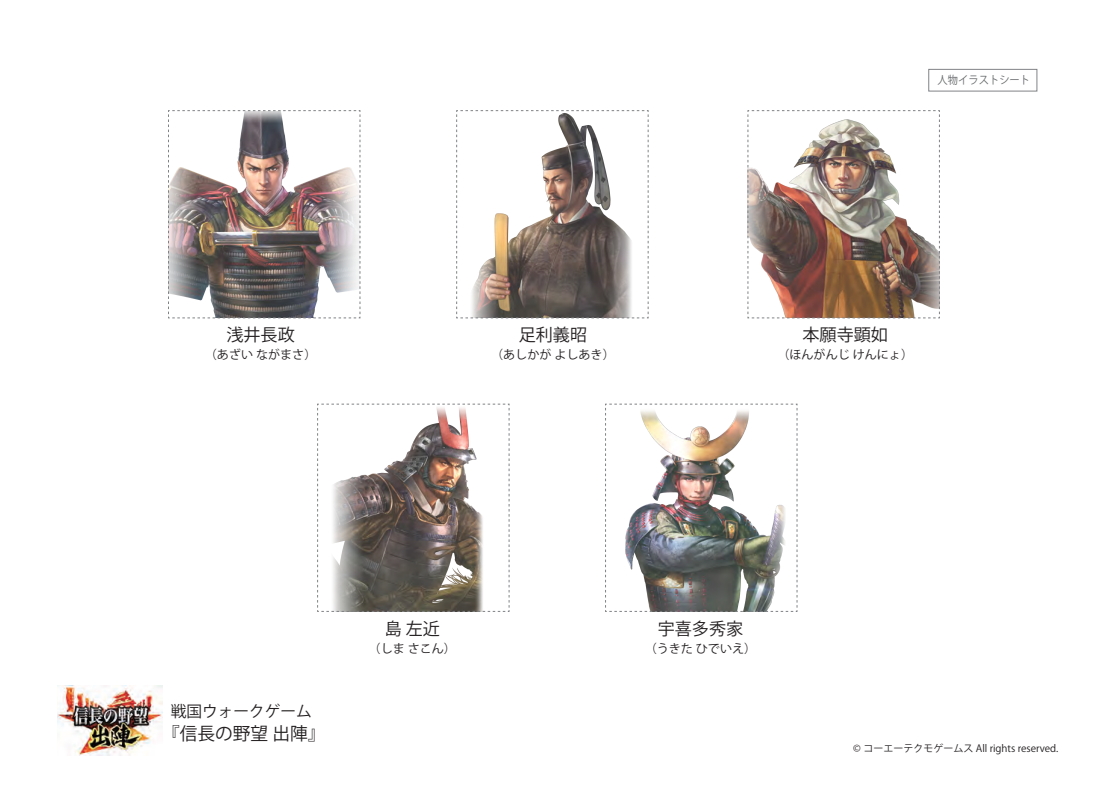
<style>
.page{position:relative;width:1113px;height:805px;background:#fff}
.page>*{position:absolute;margin:0;border:0;box-sizing:border-box;transform-origin:0 0}
.t1{font:17.62px "Koz Go Pr 6 N";color:#231f20}
.t2{font:17.12px "Koz Go Pr 6 N";color:#231f20}
.t3{font:15.62px "Koz Go Pr 6 N";color:#231f20}
.t4{font:12.12px "Koz Go Pr 6 N";color:#231f20}
.t5{font:11px "Koz Go Pr 6 N";color:#67696b;scale:.93 1}
.t6{font:10px "Koz Go Pr 6 N";color:#231f20}
</style>
<div class="page">
<img style="left:168px;top:110px;width:193px;height:208px">
<svg style="left:456px;top:110px;width:193px;height:208px"></svg>
<img style="left:747px;top:110px;width:193px;height:208px">
<img style="left:317px;top:403px;width:193px;height:209px">
<img style="left:605px;top:403px;width:192px;height:209px">
<img style="left:58px;top:685px;width:105px;height:70px">
<div style="left:928px;top:69px;width:109px;height:22px;border:1px solid #818387"></div>
<h2 class="t2" style="left:226px;top:325px;width:70px">浅井長政</h2>
<p class="t4" style="left:205px;top:347px;width:113px">（あざい ながまさ）</p>
<h2 class="t2" style="left:519px;top:325px;width:70px">足利義昭</h2>
<p class="t4" style="left:491px;top:347px;width:125px">（あしかが よしあき）</p>
<p class="t5" style="left:937px;top:74px;width:101px">人物イラストシート</p>
<h2 class="t2" style="left:802px;top:325px;width:87px">本願寺顕如</h2>
<p class="t4" style="left:777px;top:347px;width:137px">（ほんがんじ けんにょ）</p>
<p class="t3" style="left:171px;top:702px;width:142px">戦国ウォークゲーム</p>
<h1 class="t1" style="left:162px;top:723px;width:165px">『信長の野望 出陣』</h1>
<h2 class="t2" style="left:385px;top:619px;width:57px">島 左近</h2>
<p class="t4" style="left:369px;top:641px;width:89px">（しま さこん）</p>
<h2 class="t2" style="left:657px;top:619px;width:87px">宇喜多秀家</h2>
<p class="t4" style="left:645px;top:641px;width:113px">（うきた ひでいえ）</p>
<p class="t6" style="left:853px;top:742px;width:207px">© コーエーテクモゲームス All rights reserved.</p>
</div>
